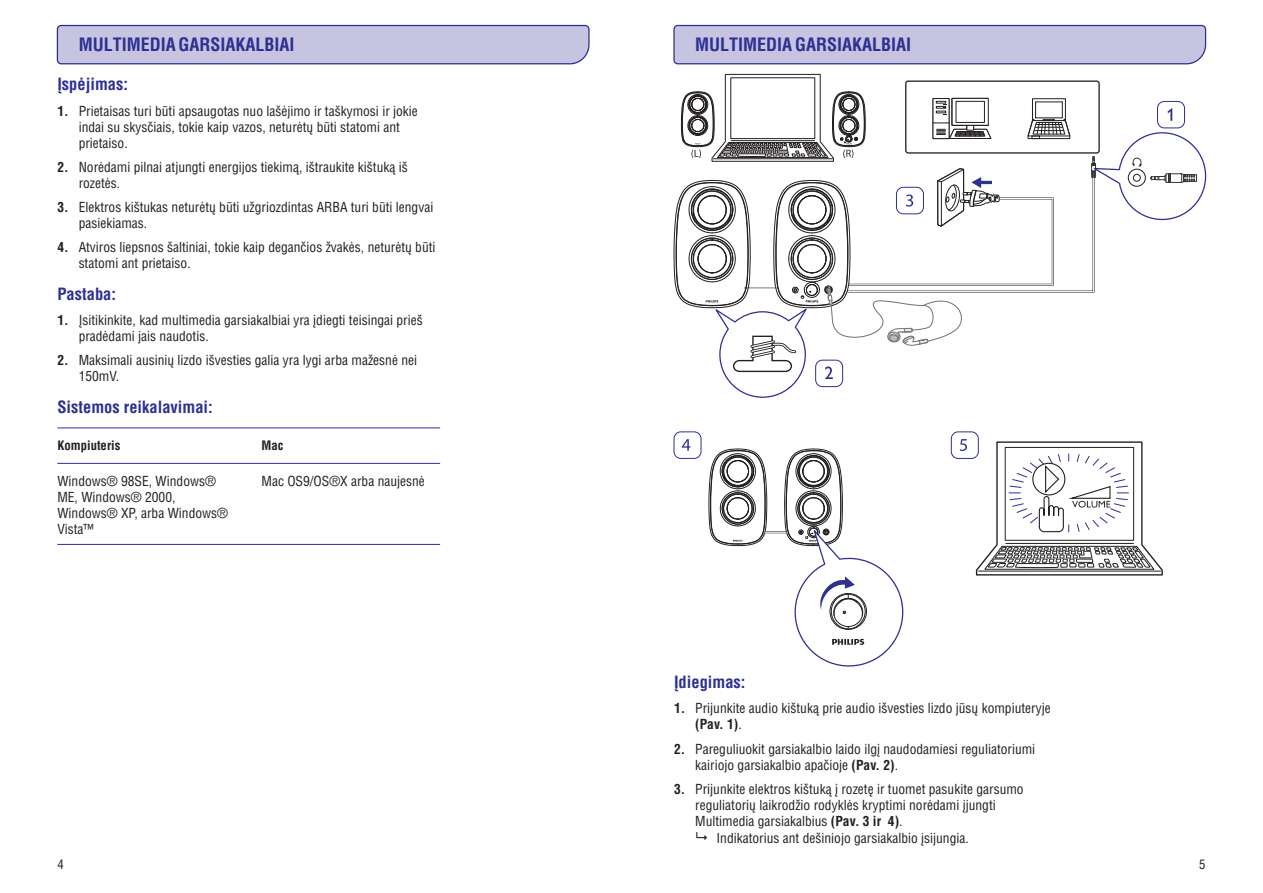
<style>
.page{position:relative;width:1263px;height:893px;background:#fff}
.page>*{position:absolute;margin:0;border:0;box-sizing:border-box;transform-origin:0 0}
.t1{font:700 18px "Rim Helvetica Condensed";color:#2e3092}
.t2{font:700 16.5px "Rim Helvetica Condensed";color:#2e3092}
.t3{font:13.5px/16.2px "Rim Helvetica Condensed";color:#231f20}
.t4{font:700 13.5px "Rim Helvetica Condensed";color:#231f20}
.t5{font:700 12.75px "Rim Helvetica Condensed";color:#231f20}
.t6{font:12.75px "Rim Helvetica Condensed";color:#231f20}
.s1{font-weight:400}
.s2{font-weight:700}
</style>
<div class="page">
<svg style="left:57px;top:25px;width:533px;height:40px;background:#bdbbdc"></svg>
<hr style="left:57px;top:427px;width:383px;height:1px;background:#2e3092">
<hr style="left:57px;top:463px;width:383px;height:1px;background:#2e3092">
<hr style="left:57px;top:544px;width:383px;height:1px;background:#2e3092">
<svg style="left:673px;top:25px;width:534px;height:40px;background:#bdbbdc"></svg>
<svg style="left:673px;top:74px;width:534px;height:324px"></svg>
<div style="left:674px;top:431px;width:27px;height:28px;background:#fff;border:1px solid #2e3092;border-radius:7px"></div>
<svg style="left:682px;top:439px;width:8px;height:12px"></svg>
<svg style="left:708px;top:448px;width:196px;height:219px"></svg>
<svg style="left:975px;top:441px;width:188px;height:135px"></svg>
<div style="left:951px;top:431px;width:28px;height:28px;background:#fff;border:1px solid #2e3092;border-radius:7px"></div>
<svg style="left:960px;top:439px;width:7px;height:12px"></svg>
<h1 class="t1" style="left:79px;top:38px;width:217px">MULTIMEDIA GARSIAKALBIAI</h1>
<p class="t2" style="left:57px;top:78px;width:72px">Áspëjimas:</p>
<p class="t4" style="left:57px;top:105px;width:13px">1.</p>
<p class="t4" style="left:57px;top:161px;width:13px">2.</p>
<p class="t4" style="left:57px;top:201px;width:13px">3.</p>
<p class="t4" style="left:57px;top:241px;width:13px">4.</p>
<p class="t3" style="left:79px;top:104px;width:341px">Prietaisas turi bûti apsaugotas nuo laðëjimo ir taðkymosi ir jokie indai su skysèiais, tokie kaip vazos, neturëtø bûti statomi ant prietaiso.</p>
<p class="t3" style="left:79px;top:160px;width:331px">Norëdami pilnai atjungti energijos tiekimà, iðtraukite kiðtukà ið rozetës.</p>
<p class="t3" style="left:79px;top:200px;width:356px">Elektros kiðtukas neturëtø bûti uþgriozdintas ARBA turi bûti lengvai pasiekiamas.</p>
<p class="t3" style="left:79px;top:240px;width:358px">Atviros liepsnos ðaltiniai, tokie kaip deganèios þvakës, neturëtø bûti statomi ant prietaiso.</p>
<p class="t2" style="left:57px;top:287px;width:60px">Pastaba:</p>
<p class="t4" style="left:57px;top:315px;width:13px">1.</p>
<p class="t4" style="left:57px;top:355px;width:13px">2.</p>
<p class="t3" style="left:79px;top:313px;width:346px">Ásitikinkite, kad multimedia garsiakalbiai yra ádiegti teisingai prieð pradëdami jais naudotis.</p>
<p class="t3" style="left:79px;top:353px;width:340px">Maksimali ausiniø lizdo iðvesties galia yra lygi arba maþesnë nei<br>150mV.</p>
<p class="t2" style="left:57px;top:401px;width:157px">Sistemos reikalavimai:</p>
<p class="t5" style="left:57px;top:441px;width:65px">Kompiuteris</p>
<p class="t5" style="left:261px;top:441px;width:23px">Mac</p>
<p class="t3" style="left:57px;top:475px;width:172px">Windows® 98SE, Windows®<br>ME, Windows® 2000,<br>Windows® XP, arba Windows®<br>Vista™</p>
<p class="t3" style="left:261px;top:475px;width:165px">Mac OS9/OS®X arba naujesnë</p>
<p class="t6" style="left:57px;top:859px;width:8px">4</p>
<h1 class="t1" style="left:695px;top:38px;width:217px">MULTIMEDIA GARSIAKALBIAI</h1>
<p class="t2" style="left:674px;top:676px;width:73px">Ádiegimas:</p>
<p class="t4" style="left:674px;top:703px;width:13px">1.</p>
<p class="t4" style="left:695px;top:719px;width:48px">(Pav. 1)<span class="s1">.</span></p>
<p class="t4" style="left:674px;top:744px;width:13px">2.</p>
<p class="t3" style="left:695px;top:758px;width:204px">kairiojo garsiakalbio apaèioje <span class="s2">(Pav. 2)</span>.</p>
<p class="t4" style="left:674px;top:784px;width:13px">3.</p>
<p class="t3" style="left:695px;top:814px;width:209px">Multimedia garsiakalbius <span class="s2">(Pav. 3 ir 4)</span>.</p>
<p class="t3" style="left:695px;top:701px;width:357px">Prijunkite audio kiðtukà prie audio iðvesties lizdo jûsø kompiuteryje</p>
<p class="t3" style="left:695px;top:742px;width:341px">Pareguliuokit garsiakalbio laido ilgá naudodamiesi reguliatoriumi</p>
<p class="t3" style="left:695px;top:782px;width:330px">Prijunkite elektros kiðtukà á rozetæ ir tuomet pasukite garsumo reguliatoriø laikrodþio rodyklës kryptimi norëdami ájungti</p>
<p class="t3" style="left:716px;top:831px;width:254px">Indikatorius ant deðiniojo garsiakalbio ásijungia.</p>
<p class="t6" style="left:1199px;top:859px;width:8px">5</p>
</div>
